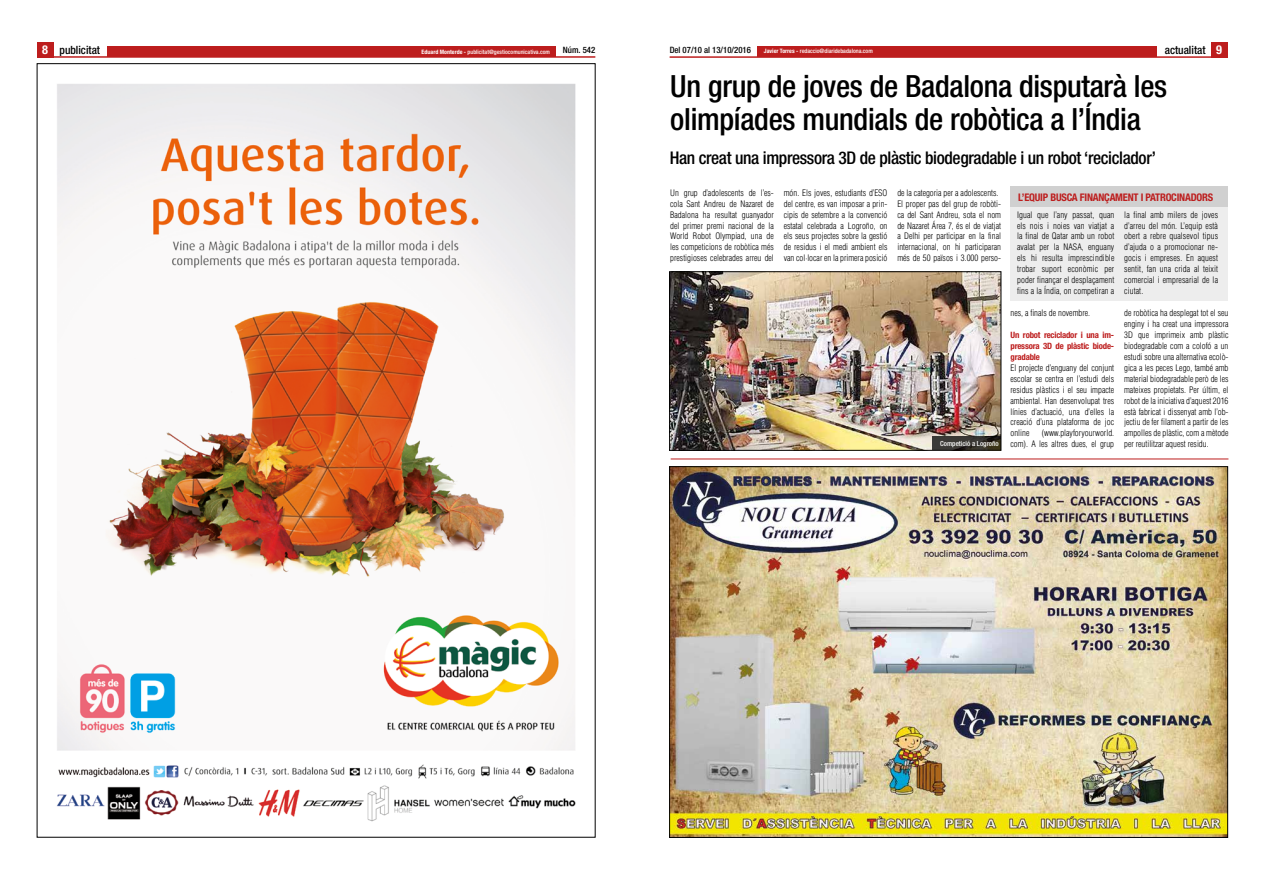
<style>
.page{position:relative;width:1265px;height:881px;background:#fff}
.page>*{position:absolute;margin:0;border:0;box-sizing:border-box;transform-origin:0 0}
.t1{font:500 condensed 30.62px/32.4px "Helvetica Neue";letter-spacing:-.01em;color:#000}
.t2{font:500 condensed 17.5px "Helvetica Neue";letter-spacing:-.02em;color:#000}
.t3{font:500 condensed 11.38px "Helvetica Neue";color:#000}
.t4{font:700 condensed 10.5px "Helvetica Neue";letter-spacing:-.02em;color:#bd1d1d}
.t5{font:300 condensed 8.75px/10.9px "Helvetica";color:#000;text-align:justify}
.t6{font:700 condensed 8.75px/10.9px "Helvetica Neue";letter-spacing:-.02em;color:#bd1d1d;text-align:justify}
.t7{font:500 condensed 8.75px "Helvetica Neue";color:#000}
.t8{font:500 condensed 7px "Helvetica Neue";color:#fff}
.t9{font:500 condensed 6.04px "Helvetica Neue";color:#fff}
.t10{font:700 condensed 6.04px "Helvetica Neue";color:#fff}
.s1{font-weight:700;font-size:12.25px;color:#fff}
.s2{font-weight:700}
</style>
<div class="page">
<div style="left:1211px;top:42px;width:17px;height:15px;background:#bd1d1d"></div>
<div style="left:107px;top:46px;width:448px;height:11px;background:#bd1d1d"></div>
<div style="left:37px;top:42px;width:17px;height:15px;background:#bd1d1d"></div>
<hr style="left:37px;top:57px;width:558px;height:1px;background:#bd1d1d">
<hr style="left:670px;top:57px;width:558px;height:1px;background:#bd1d1d">
<div style="left:757px;top:46px;width:397px;height:11px;background:#bd1d1d"></div>
<img style="left:57px;top:84px;width:519px;height:738px">
<img style="left:671px;top:468px;width:555px;height:367px">
<hr style="left:671px;top:459px;width:557px;height:1px;background:#bd1d1d">
<div style="left:1010px;top:207px;width:218px;height:94px;background:#ededed"></div>
<div style="left:1010px;top:187px;width:218px;height:20px;background:#d0d0d0"></div>
<img style="left:671px;top:273px;width:328px;height:175px">
<div style="left:669px;top:271px;width:332px;height:179px;border:1px solid #000"></div>
<svg style="left:932px;top:436px;width:69px;height:14px"></svg>
<h3 class="t3" style="left:42px;top:43px;width:60px"><span class="s1">8</span> publicitat</h3>
<p class="t9" style="left:422px;top:48px;width:130px"><span class="s2">Eduard Monterde -</span> publicitat@gestiocomunicativa.com</p>
<p class="t7" style="left:563px;top:45px;width:34px">Núm. 542</p>
<p class="t7" style="left:670px;top:44px;width:83px">Del 07/10 al 13/10/2016</p>
<p class="t10" style="left:764px;top:47px;width:36px">Javier Torres -</p>
<p class="t9" style="left:801px;top:48px;width:74px">redaccio@diaridebadalona.com</p>
<h3 class="t3" style="left:1165px;top:43px;width:59px">actualitat <span class="s1">9</span></h3>
<p class="t9" style="left:765px;top:48px;width:109px"><span class="s2">Javier Torres -</span>redaccio@diaridebadalona.com</p>
<h1 class="t1" style="left:670px;top:70px;width:498px">Un grup de joves de Badalona disputarà les olimpíades mundials de robòtica a l’Índia</h1>
<h2 class="t2" style="left:670px;top:147px;width:488px">Han creat una impressora 3D de plàstic biodegradable i un robot ‘reciclador’</h2>
<p class="t5" style="left:670px;top:187px;width:105px">Un grup d’adolescents de l’es&shy;cola Sant Andreu de Nazaret de Badalona ha resultat guanyador del primer premi nacional de la World Robot Olympiad, una de les competicions de robòtica més prestigioses celebrades arreu del</p>
<p class="t5" style="left:784px;top:187px;width:105px">món. Els joves, estudiants d’ESO del centre, es van imposar a prin&shy;cipis de setembre a la convenció estatal celebrada a Logroño, on els seus projectes sobre la gestió de residus i el medi ambient els van col·locar en la primera posició</p>
<p class="t5" style="left:897px;top:187px;width:105px;text-align:left">de la categoria per a adolescents.<br>El proper pas del grup de robòti&shy;ca del Sant Andreu, sota el nom de Nazaret Área 7, és el de viatjat a Delhi per participar en la final internacional, on hi participaran més de 50 països i 3.000 perso-</p>
<p class="t4" style="left:1018px;top:191px;width:196px">L’EQUIP BUSCA FINANÇAMENT I PATROCINADORS</p>
<p class="t5" style="left:1017px;top:209px;width:99px">Igual que l’any passat, quan els nois i noies van viatjat a la final de Qatar amb un robot avalat per la NASA, enguany els hi resulta imprescindible trobar suport econòmic per poder finançar el desplaçament fins a la Índia, on competiran a</p>
<p class="t5" style="left:1124px;top:209px;width:95px">la final amb milers de joves d’arreu del món. L’equip està obert a rebre qualsevol tipus d’ajuda o a promocionar ne&shy;gocis i empreses. En aquest sentit, fan una crida al teixit comercial i empresarial de la ciutat.</p>
<p class="t5" style="left:1010px;top:307px;width:81px">nes, a finals de novembre.</p>
<p class="t6" style="left:1010px;top:329px;width:105px">Un robot reciclador i una im&shy;pressora 3D de plàstic biode&shy;gradable</p>
<p class="t5" style="left:1010px;top:362px;width:105px">El projecte d’enguany del conjunt escolar se centra en l’estudi dels residus plàstics i el seu impacte ambiental. Han desenvolupat tres línies d’actuació, una d’elles la creació d’una plataforma de joc online</p>
<p class="t5" style="left:1124px;top:307px;width:106px">de robòtica ha desplegat tot el seu enginy i ha creat una impressora 3D que imprimeix amb plàstic biodegradable com a colofó a un estudi sobre una alternativa ecolò&shy;gica a les peces Lego, també amb material biodegradable però de les mateixes propietats. Per últim, el robot de la iniciativa d’aquest 2016 està fabricat i dissenyat amb l’ob&shy;jectiu de fer filament a partir de les ampolles de plàstic, com a mètode</p>
<p class="t5" style="left:1010px;top:427px;width:105px;text-align:right">(www.playforyourworld.<br>com). A les altres dues, el grup</p>
<p class="t8" style="left:940px;top:439px;width:60px">Competició a Logroño</p>
<p class="t5" style="left:1124px;top:438px;width:86px">per reutilitzar aquest residu.</p>
</div>
